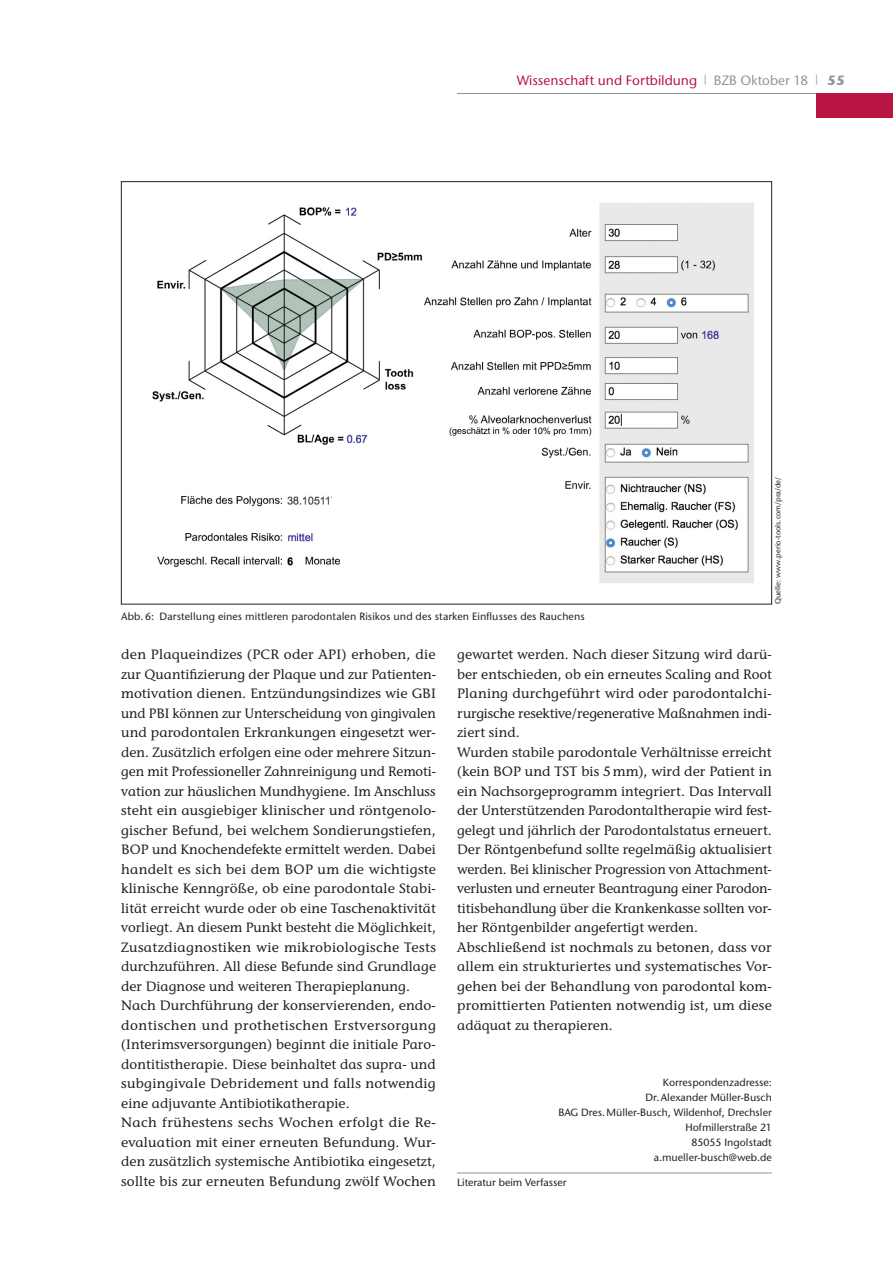
<style>
.page{position:relative;width:893px;height:1263px;background:#fff}
.page>*{position:absolute;margin:0;border:0;box-sizing:border-box;transform-origin:0 0}
.t1{font:500 13.5px/19.5px "Stone Inf ITC Std";letter-spacing:.005em;color:#231f20}
.t2{font:500 13.5px "Stone Sans ITC Std";color:#b91542}
.t3{font:500 10.5px/15px "Stone Sans ITC Std";color:#231f20;text-align:right}
.t4{font:500 7.5px "Stone Sans ITC Std";color:#231f20}
.s1{color:#939598}
.s2{font-weight:700;color:#939598}
</style>
<div class="page">
<hr style="left:457px;top:1173px;width:315px;height:1px;background:#939598">
<img style="left:152px;top:203px;width:602px;height:380px">
<hr style="left:457px;top:94px;width:436px;height:1px;background:#939598">
<div style="left:816px;top:94px;width:77px;height:24px;background:#b91542"></div>
<p class="t2" style="left:517px;top:75px;width:330px">Wissenschaft und Fortbildung <sup>|</sup> <span class="s1">BZB Oktober 18</span> <sup>|</sup> <span class="s2">55</span></p>
<p class="t3" style="left:121px;top:610px;width:465px">Abb. 6: Darstellung eines mittleren parodontalen Risikos und des starken Einflusses des Rauchens</p>
<p class="t4" style="left:775px;top:604px;width:129px;rotate:-90deg">Quelle: www.perio-tools.com/pra/de/</p>
<p class="t1" style="left:121px;top:646px;width:316px">den Plaque indizes (PCR oder API) erhoben, die zur Quantifizierung der Plaque und zur Patienten&shy;motivation dienen. Entzündungsindizes wie GBI und PBI können zur Unterscheidung von gingivalen und parodontalen Erkrankungen eingesetzt wer&shy;den. Zusätzlich erfolgen eine oder mehrere Sitzun&shy;gen mit Professioneller Zahnreinigung und Remoti&shy;vation zur häuslichen Mundhygiene. Im Anschluss steht ein ausgiebiger klinischer und röntgenolo&shy;gischer Befund, bei welchem Sondierungstiefen, BOP und Knochendefekte ermittelt werden. Dabei handelt es sich bei dem BOP um die wichtigste klinische Kenngröße, ob eine parodontale Stabi&shy;lität erreicht wurde oder ob eine Taschenaktivität vorliegt. An diesem Punkt besteht die Möglichkeit, Zusatzdiagnostiken wie mikrobiologische Tests durchzuführen. All diese Befunde sind Grundlage der Diagnose und weiteren Therapieplanung.<br>Nach Durchführung der konservierenden, endo&shy;dontischen und prothetischen Erstversorgung (Interimsversorgungen) beginnt die initiale Paro&shy;dontitistherapie. Diese beinhaltet das supra- und subgingivale Debridement und falls notwendig eine adjuvante Antibiotikatherapie.<br>Nach frühestens sechs Wochen erfolgt die Re&shy;evaluation mit einer erneuten Befundung. Wur&shy;den zusätzlich systemische Antibiotika eingesetzt, sollte bis zur erneuten Befundung zwölf Wochen</p>
<p class="t1" style="left:457px;top:646px;width:316px">gewartet werden. Nach dieser Sitzung wird darü&shy;ber entschieden, ob ein erneutes Scaling and Root Planing durchgeführt wird oder parodontalchi&shy;rurgische resektive/regenerative Maßnahmen indi&shy;ziert sind.<br>Wurden stabile parodontale Verhältnisse erreicht (kein BOP und TST bis 5 mm), wird der Patient in ein Nachsorgeprogramm integriert. Das Intervall der Unterstützenden Parodontaltherapie wird fest&shy;gelegt und jährlich der Parodontal status erneuert.<br>Der Röntgen befund sollte regelmäßig aktualisiert werden. Bei klinischer Progression von Attachment&shy;verlusten und erneuter Beantragung einer Parodon&shy;titisbehandlung über die Krankenkasse sollten vor&shy;her Röntgenbilder angefertigt werden.<br>Abschließend ist nochmals zu betonen, dass vor allem ein strukturiertes und systematisches Vor&shy;gehen bei der Behandlung von parodontal kom&shy;promittierten Patienten notwendig ist, um diese adäquat zu therapieren.</p>
<p class="t3" style="left:558px;top:1075px;width:215px">Korrespondenzadresse:<br>Dr. Alexander Müller-Busch<br>BAG Dres. Müller-Busch, Wildenhof, Drechsler<br>Hofmillerstraße 21<br>85055 Ingolstadt<br>a.mueller-busch@web.de</p>
<p class="t3" style="left:457px;top:1176px;width:111px">Literatur beim Verfasser</p>
</div>
